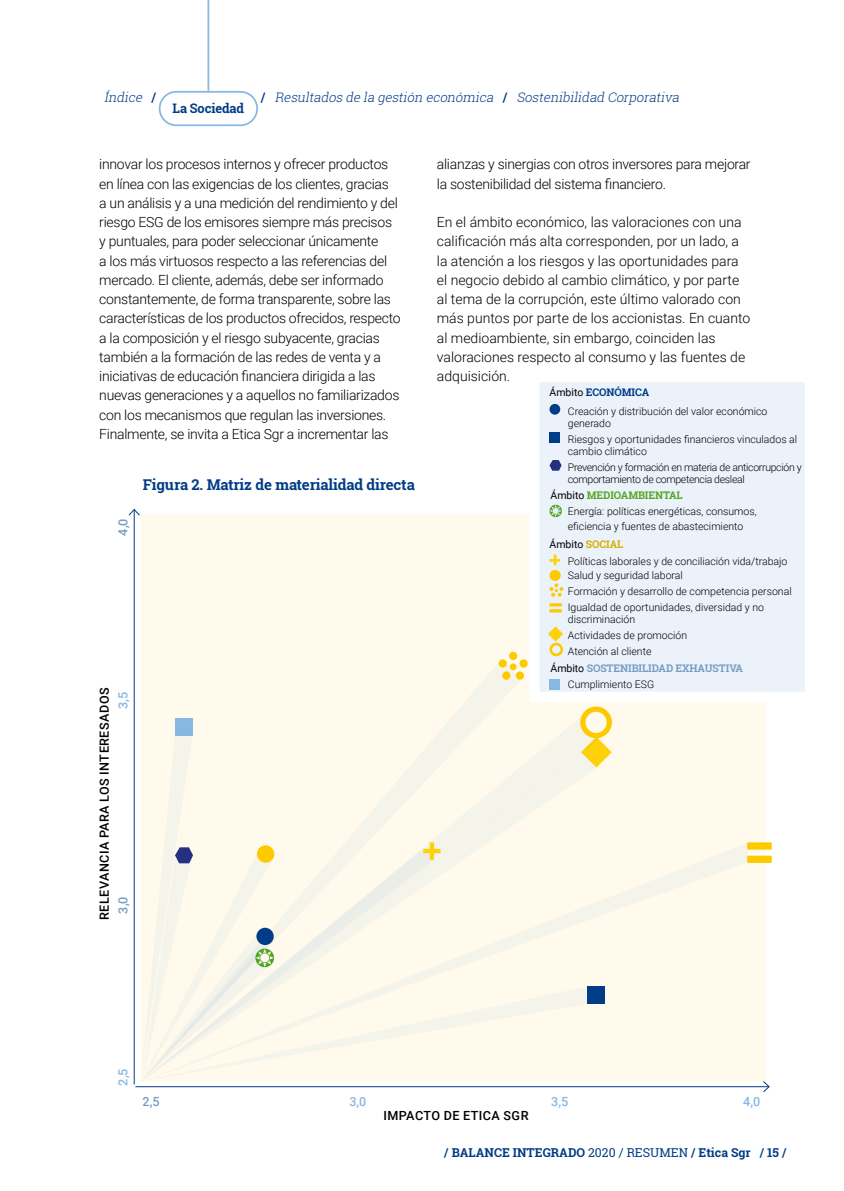
<style>
.page{position:relative;width:844px;height:1191px;background:#fff}
.page>*{position:absolute;margin:0;border:0;box-sizing:border-box;transform-origin:0 0}
.t1{font:700 14.88px "Roboto Slab";letter-spacing:-.01em;color:#003c87}
.t2{font:300 14px/19.2px "Roboto";letter-spacing:-.02em;color:#000}
.t3{font:300 14px/19.2px "Roboto";color:#000}
.t4{font:italic 300 13.12px/10.7px "Roboto Slab";color:#003c87}
.t5{font:500 12.6px "Roboto";letter-spacing:.035em;color:#000}
.t6{font:500 12.6px "Roboto";color:#87b7e2}
.t7{font:500 12.6px "Roboto";color:#759dc3}
.t8{font:700 12.25px "Roboto Slab";color:#003c87}
.t9{font:300 10.5px/15.8px "Roboto";color:#000}
.t10{font:300 10.5px/12.2px "Roboto";letter-spacing:-.03em;color:#000}
.t11{font:700 10.5px "Roboto Slab";letter-spacing:-.01em;color:#759dc3}
.t12{font:700 10.5px "Roboto Slab";letter-spacing:-.01em;color:#52a625}
.t13{font:700 10.5px "Roboto Slab";letter-spacing:-.01em;color:#003c87}
.s1{font-weight:700;font-style:normal}
.s2{font-style:normal;color:#fff}
.s3{font-family:"Roboto";font-weight:400;color:#000}
.s4{font-weight:400}
.s5{font-family:"Roboto Slab";font-weight:700;color:#d9ae00}
</style>
<div class="page">
<div style="left:159px;top:91px;width:99px;height:35px;border:2px solid #87b7e2;border-radius:17px"></div>
<hr style="left:207px;top:0;width:2px;height:91px;background:#87b7e2">
<div style="left:141px;top:514px;width:624px;height:567px;background:#fffaec"></div>
<hr style="left:135px;top:1086px;width:633px;height:1px;background:#003c87">
<svg style="left:762px;top:1080px;width:7px;height:12px"></svg>
<hr style="left:134px;top:509px;width:1px;height:575px;background:#003c87">
<svg style="left:128px;top:509px;width:12px;height:7px"></svg>
<svg style="left:607px;top:747px;width:4px;height:10px"></svg>
<svg style="left:175px;top:717px;width:432px;height:287px"></svg>
<svg style="left:582px;top:709px;width:27px;height:26px"></svg>
<div style="left:580px;top:706px;width:31px;height:32px;border:5px solid #fdca00;border-radius:50%"></div>
<div style="left:529px;top:371px;width:286px;height:331px;background:#ebf2fa;border:10px solid #fff"></div>
<div style="left:549px;top:404px;width:11px;height:11px;background:#003c87;border-radius:50%"></div>
<div style="left:549px;top:432px;width:11px;height:11px;background:#003c87"></div>
<svg style="left:549px;top:460px;width:12px;height:11px"></svg>
<svg style="left:549px;top:505px;width:12px;height:12px"></svg>
<svg style="left:549px;top:554px;width:11px;height:11px"></svg>
<div style="left:550px;top:570px;width:9px;height:10px;background:#fdca00;border-radius:50%"></div>
<div style="left:549px;top:570px;width:11px;height:11px;border:2px solid #fdca00;border-radius:50%"></div>
<svg style="left:549px;top:583px;width:14px;height:14px"></svg>
<svg style="left:549px;top:603px;width:12px;height:9px"></svg>
<svg style="left:548px;top:626px;width:15px;height:15px"></svg>
<div style="left:549px;top:642px;width:14px;height:14px;border:3px solid #fdca00;border-radius:50%"></div>
<div style="left:549px;top:679px;width:11px;height:10px;background:#87b7e2"></div>
<svg style="left:498px;top:652px;width:29px;height:27px"></svg>
<svg style="left:747px;top:842px;width:24px;height:21px"></svg>
<div style="left:429px;top:842px;width:5px;height:17px;background:#fed108"></div>
<hr style="left:423px;top:849px;width:17px;height:4px;background:#fed108">
<svg style="left:144px;top:735px;width:130px;height:343px"></svg>
<p class="t4" style="left:172px;top:92px;width:511px;text-indent:-68px">Índice <span class="s1">/</span> <span class="s2">T h e C o m p a n y</span> <span class="s1">/</span> Resultados de la gestión económica <span class="s1">/</span> Sostenibilidad Corporativa<br><span class="s1">La Sociedad</span></p>
<p class="t2" style="left:99px;top:154px;width:303px">innovar los procesos internos y ofrecer productos en línea con las exigencias de los clientes, gracias<br>a un análisis y a una medición del rendimiento y del riesgo ESG de los emisores siempre más precisos y puntuales, para poder seleccionar únicamente<br>a los más virtuosos respecto a las referencias del mercado. El cliente, además, debe ser informado constantemente, de forma transparente, sobre las características de los productos ofrecidos, respecto a la composición y el riesgo subyacente, gracias también a la formación de las redes de venta y a iniciativas de educación financiera dirigida a las nuevas generaciones y a aquellos no familiarizados con los mecanismos que regulan las inversiones.<br>Finalmente, se invita a Etica Sgr a incrementar las</p>
<p class="t2" style="left:437px;top:154px;width:315px">alianzas y sinergias con otros inversores para mejorar la sostenibilidad del sistema financiero.</p>
<p class="t3" style="left:437px;top:212px;width:315px">En el ámbito económico, las valoraciones con una calificación más alta corresponden, por un lado, a la atención a los riesgos y las oportunidades para el negocio debido al cambio climático, y por parte al tema de la corrupción, este último valorado con más puntos por parte de los accionistas. En cuanto al medioambiente, sin embargo, coinciden las valoraciones respecto al consumo y las fuentes de adquisición.</p>
<p class="t13" style="left:549px;top:384px;width:101px"><span class="s3">Ámbito</span> ECONÓMICA</p>
<p class="t9" style="left:567px;top:404px;width:201px;line-height:12.2px">Creación y distribución del valor económico generado</p>
<p class="t9" style="left:567px;top:432px;width:231px;line-height:12.2px">Riesgos y oportunidades financieros vinculados al cambio climático</p>
<p class="t10" style="left:567px;top:460px;width:235px">Prevención y formación en materia de anticorrupción y comportamiento de competencia desleal</p>
<p class="t12" style="left:550px;top:488px;width:134px"><span class="s3">Ámbito</span> MEDIOAMBIENTAL</p>
<p class="t9" style="left:567px;top:502px;width:190px">Energía: políticas energéticas, consumos, eficiencia y fuentes de abastecimiento</p>
<p class="t9" style="left:567px;top:535px;width:221px;line-height:17.3px;text-indent:-18px"><span class="s4">Ámbito</span> <span class="s5">SOCIAL<br></span>Políticas laborales y de conciliación vida/trabajo</p>
<p class="t9" style="left:567px;top:567px;width:225px">Salud y seguridad laboral<br>Formación y desarrollo de competencia personal<br>Igualdad de oportunidades, diversidad y no</p>
<p class="t9" style="left:567px;top:611px;width:121px">discriminación<br>Actividades de promoción<br>Atención al cliente</p>
<p class="t11" style="left:550px;top:661px;width:194px"><span class="s3">Ámbito</span> SOSTENIBILIDAD EXHAUSTIVA</p>
<p class="t9" style="left:567px;top:676px;width:88px">Cumplimiento ESG</p>
<p class="t1" style="left:143px;top:474px;width:273px">Figura 2. Matriz de materialidad directa</p>
<p class="t7" style="left:114px;top:535px;width:19px;rotate:-90deg">4,0</p>
<p class="t5" style="left:95px;top:920px;width:234px;rotate:-90deg">RELEVANCIA PARA LOS INTERESADOS</p>
<p class="t6" style="left:114px;top:709px;width:19px;rotate:-90deg">3,5</p>
<p class="t7" style="left:114px;top:913px;width:19px;rotate:-90deg">3,0</p>
<p class="t6" style="left:114px;top:1085px;width:19px;rotate:-90deg">2,5</p>
<p class="t7" style="left:143px;top:1092px;width:19px">2,5</p>
<p class="t6" style="left:349px;top:1092px;width:19px">3,0</p>
<p class="t6" style="left:551px;top:1092px;width:19px">3,5</p>
<p class="t6" style="left:743px;top:1092px;width:19px">4,0</p>
<p class="t5" style="left:383px;top:1107px;width:146px">IMPACTO DE ETICA SGR</p>
<p class="t8" style="left:444px;top:1144px;width:344px">/ BALANCE INTEGRADO <span class="s4">2020 / RESUMEN</span> / Etica Sgr / 15 /</p>
</div>
